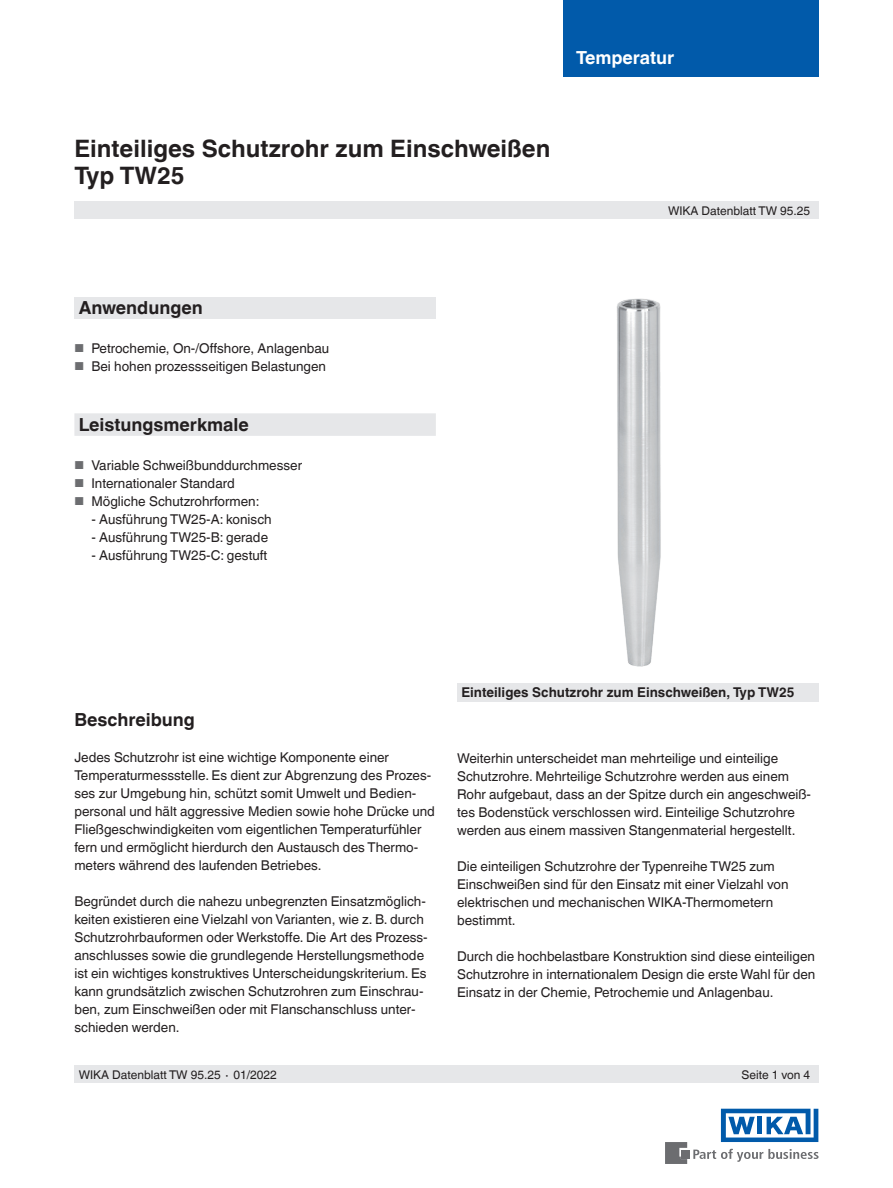
<style>
.page{position:relative;width:893px;height:1188px;background:#fff}
.page>*{position:absolute;margin:0;border:0;box-sizing:border-box;transform-origin:0 0}
.t1{font:700 24px/27px "Helvetica World";color:#231f20}
.t2{font:700 18px "Helvetica World";color:#231f20}
.t3{font:700 18px "Helvetica World";color:#fff}
.t4{font:13.5px/18px "Helvetica World";color:#231f20}
.t5{font:700 13.5px "Helvetica World";color:#231f20}
.t6{font:12px "Helvetica World";color:#231f20}
.s1{font-size:11.55px;color:#6c6d70}
</style>
<div class="page">
<div style="left:74px;top:297px;width:362px;height:22px;background:#e6e7e9"></div>
<div style="left:74px;top:202px;width:745px;height:17px;background:#e6e7e9"></div>
<div style="left:74px;top:1066px;width:745px;height:17px;background:#e6e7e9"></div>
<svg style="left:693px;top:1149px;width:126px;height:13px"></svg>
<div style="left:682px;top:1150px;width:8px;height:8px;background:#6c6d70"></div>
<svg style="left:665px;top:1142px;width:22px;height:22px"></svg>
<svg style="left:721px;top:1109px;width:97px;height:33px"></svg>
<div style="left:563px;top:0;width:256px;height:77px;background:#015aaa"></div>
<img style="left:617px;top:298px;width:44px;height:369px">
<div style="left:457px;top:684px;width:361px;height:18px;background:#e6e7e9"></div>
<div style="left:74px;top:413px;width:362px;height:23px;background:#e6e7e9"></div>
<h2 class="t3" style="left:576px;top:47px;width:100px">Temperatur</h2>
<h1 class="t1" style="left:74px;top:135px;width:477px">Einteiliges Schutzrohr zum Einschweißen<br>Typ TW25</h1>
<p class="t6" style="left:668px;top:203px;width:144px">WIKA Datenblatt TW 95.25</p>
<h2 class="t2" style="left:79px;top:297px;width:126px">Anwendungen</h2>
<p class="t4" style="left:74px;top:339px;width:256px"><span class="s1">■</span> Petrochemie, On-/Offshore, Anlagenbau</p>
<p class="t4" style="left:74px;top:357px;width:253px"><span class="s1">■</span> Bei hohen prozessseitigen Belastungen</p>
<h2 class="t2" style="left:79px;top:414px;width:172px">Leistungsmerkmale</h2>
<p class="t4" style="left:74px;top:456px;width:229px"><span class="s1">■</span> Variable Schweißbunddurchmesser</p>
<p class="t4" style="left:74px;top:474px;width:162px"><span class="s1">■</span> Internationaler Standard</p>
<p class="t4" style="left:74px;top:492px;width:187px"><span class="s1">■</span> Mögliche Schutzrohrformen:</p>
<p class="t4" style="left:91px;top:510px;width:182px">- Ausführung TW25-A: konisch</p>
<p class="t4" style="left:91px;top:528px;width:178px">- Ausführung TW25-B: gerade</p>
<p class="t4" style="left:91px;top:546px;width:177px">- Ausführung TW25-C: gestuft</p>
<h2 class="t2" style="left:74px;top:710px;width:122px">Beschreibung</h2>
<p class="t4" style="left:74px;top:749px;width:362px">Jedes Schutzrohr ist eine wichtige Komponente einer Temperaturmessstelle. Es dient zur Abgrenzung des Prozes&shy;ses zur Umgebung hin, schützt somit Umwelt und Bedien&shy;personal und hält aggressive Medien sowie hohe Drücke und Fließgeschwindigkeiten vom eigentlichen Temperaturfühler fern und ermöglicht hierdurch den Austausch des Thermo&shy;meters während des laufenden Betriebes.</p>
<p class="t4" style="left:74px;top:893px;width:355px">Begründet durch die nahezu unbegrenzten Einsatzmöglich&shy;keiten existieren eine Vielzahl von Varianten, wie z. B. durch Schutzrohrbauformen oder Werkstoffe. Die Art des Prozess&shy;anschlusses sowie die grundlegende Herstellungsmethode ist ein wichtiges konstruktives Unterscheidungskriterium. Es kann grundsätzlich zwischen Schutzrohren zum Einschrau&shy;ben, zum Einschweißen oder mit Flanschanschluss unter&shy;schieden werden.</p>
<p class="t5" style="left:461px;top:685px;width:335px">Einteiliges Schutzrohr zum Einschweißen, Typ TW25</p>
<p class="t4" style="left:457px;top:749px;width:355px">Weiterhin unterscheidet man mehrteilige und einteilige Schutzrohre. Mehrteilige Schutzrohre werden aus einem Rohr aufgebaut, dass an der Spitze durch ein angeschweiß&shy;tes Bodenstück verschlossen wird. Einteilige Schutzrohre werden aus einem massiven Stangenmaterial hergestellt.</p>
<p class="t4" style="left:457px;top:857px;width:333px">Die einteiligen Schutzrohre der Typenreihe TW25 zum Einschweißen sind für den Einsatz mit einer Vielzahl von elektrischen und mechanischen WIKA-Thermometern bestimmt.</p>
<p class="t4" style="left:457px;top:947px;width:360px;text-align:justify">Durch die hochbelastbare Konstruktion sind diese einteiligen Schutzrohre in internationalem Design die erste Wahl für den Einsatz in der Chemie, Petrochemie und Anlagenbau.</p>
<p class="t6" style="left:79px;top:1068px;width:200px">WIKA Datenblatt TW 95.25 ∙ 01/2022</p>
<p class="t6" style="left:742px;top:1068px;width:70px">Seite 1 von 4</p>
</div>
